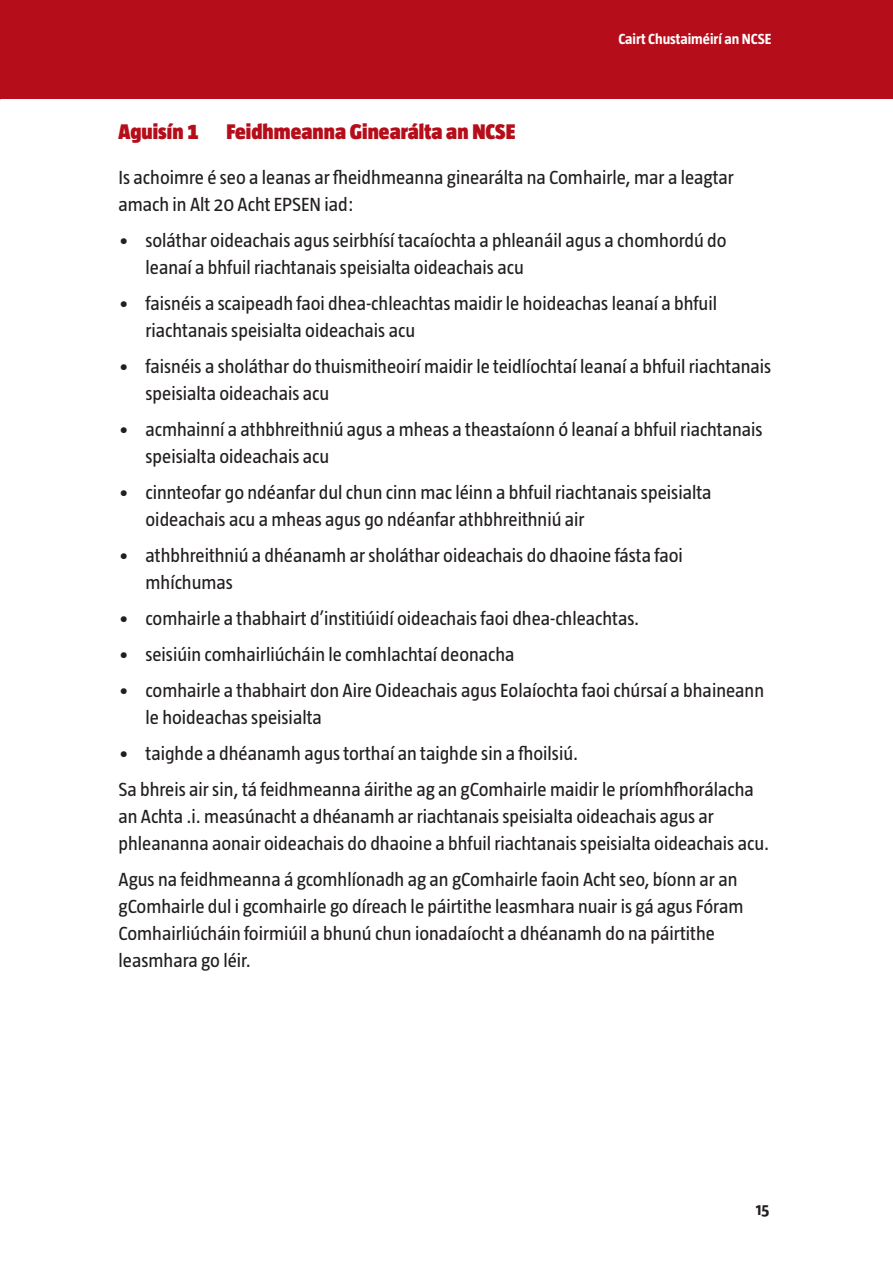
<style>
.page{position:relative;width:893px;height:1263px;background:#fff}
.page>*{position:absolute;margin:0;border:0;box-sizing:border-box;transform-origin:0 0}
.Heading_1_prelims{font:900 21.75px "Taz";color:#b50e1a}
.List_Bullet{font:19.5px/27px "Taz";color:#231f20}
.Body_Text{font:19.5px/27px "Taz";color:#231f20}
.t1{font:700 16.5px "Taz";color:#231f20}
.t2{font:700 15px "Taz";color:#fff}
</style>
<div class="page">
<div style="left:0;top:0;width:893px;height:99px;background:#b50e1a"></div>
<p class="t2" style="left:618px;top:30px;width:154px">Cairt Chustaiméirí an NCSE</p>
<h1 class="Heading_1_prelims" style="left:118px;top:119px;width:82px">Aguisín 1</h1>
<h1 class="Heading_1_prelims" style="left:226px;top:119px;width:290px">Feidhmeanna Ginearálta an NCSE</h1>
<p class="Body_Text" style="left:118px;top:164px;width:617px">Is achoimre é seo a leanas ar fheidhmeanna ginearálta na Comhairle, mar a leagtar amach in Alt 20 Acht EPSEN iad:</p>
<p class="List_Bullet" style="left:146px;top:227px;width:583px;text-indent:-27px">• soláthar oideachais agus seirbhísí tacaíochta a phleanáil agus a chomhordú do leanaí a bhfuil riachtanais speisialta oideachais acu</p>
<p class="List_Bullet" style="left:146px;top:290px;width:573px;text-indent:-27px">• faisnéis a scaipeadh faoi dhea-chleachtas maidir le hoideachas leanaí a bhfuil riachtanais speisialta oideachais acu</p>
<p class="List_Bullet" style="left:146px;top:353px;width:627px;text-indent:-27px">• faisnéis a sholáthar do thuismitheoirí maidir le teidlíochtaí leanaí a bhfuil riachtanais speisialta oideachais acu</p>
<p class="List_Bullet" style="left:146px;top:416px;width:619px;text-indent:-27px">• acmhainní a athbhreithniú agus a mheas a theastaíonn ó leanaí a bhfuil riachtanais speisialta oideachais acu</p>
<p class="List_Bullet" style="left:146px;top:479px;width:567px;text-indent:-27px">• cinnteofar go ndéanfar dul chun cinn mac léinn a bhfuil riachtanais speisialta oideachais acu a mheas agus go ndéanfar athbhreithniú air</p>
<p class="List_Bullet" style="left:146px;top:542px;width:539px;text-indent:-27px">• athbhreithniú a dhéanamh ar sholáthar oideachais do dhaoine fásta faoi mhíchumas</p>
<p class="List_Bullet" style="left:118px;top:605px;width:522px">• comhairle a thabhairt d’institiúidí oideachais faoi dhea-chleachtas.</p>
<p class="List_Bullet" style="left:118px;top:641px;width:398px">• seisiúin comhairliúcháin le comhlachtaí deonacha</p>
<p class="List_Bullet" style="left:146px;top:677px;width:620px;text-indent:-27px">• comhairle a thabhairt don Aire Oideachais agus Eolaíochta faoi chúrsaí a bhaineann le hoideachas speisialta</p>
<p class="List_Bullet" style="left:118px;top:740px;width:461px">• taighde a dhéanamh agus torthaí an taighde sin a fhoilsiú.</p>
<p class="Body_Text" style="left:118px;top:776px;width:652px">Sa bhreis air sin, tá feidhmeanna áirithe ag an gComhairle maidir le príomhfhorálacha an Achta .i. measúnacht a dhéanamh ar riachtanais speisialta oideachais agus ar phleananna aonair oideachais do dhaoine a bhfuil riachtanais speisialta oideachais acu.</p>
<p class="Body_Text" style="left:118px;top:866px;width:627px">Agus na feidhmeanna á gcomhlíonadh ag an gComhairle faoin Acht seo, bíonn ar an gComhairle dul i gcomhairle go díreach le páirtithe leasmhara nuair is gá agus Fóram Comhairliúcháin foirmiúil a bhunú chun ionadaíocht a dhéanamh do na páirtithe leasmhara go léir.</p>
<p class="t1" style="left:756px;top:1200px;width:15px">15</p>
</div>
